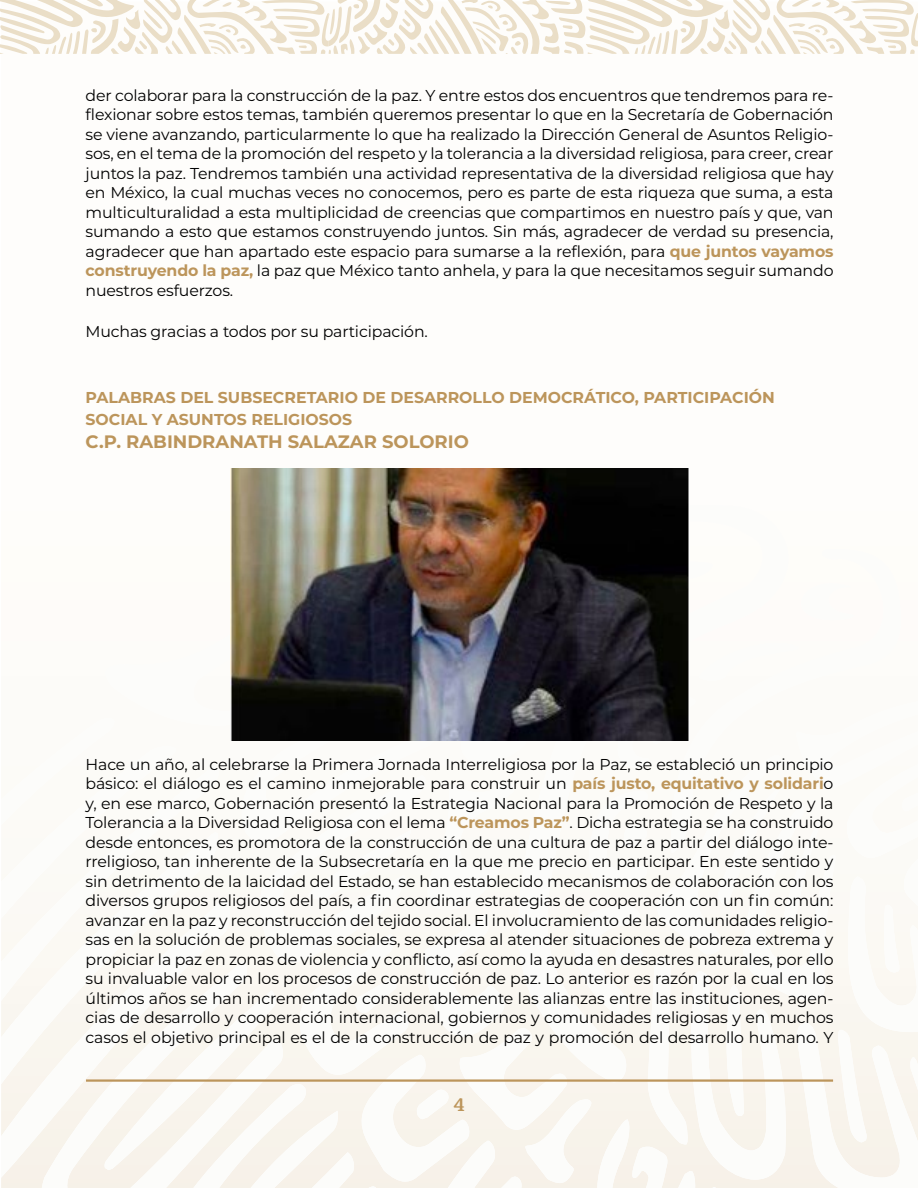
<style>
.page{position:relative;width:918px;height:1188px;background:#fff}
.page>*{position:absolute;margin:0;border:0;box-sizing:border-box;transform-origin:0 0}
.t1{font:700 18px "Montserrat";color:#bc955b}
.t2{font:700 18px "GMX";color:#bc955b}
.t3{font:15.75px/19.5px "Montserrat";letter-spacing:-.01em;color:#000;text-align:justify}
.t4{font:700 15.75px "Montserrat";color:#bc955b}
.s1{font-weight:700;color:#bc955b}
</style>
<div class="page">
<svg style="left:1px;top:740px;width:917px;height:448px"></svg>
<svg style="left:0;top:0;width:918px;height:54px"></svg>
<hr style="left:86px;top:1079px;width:747px;height:3px;background:#bc955b">
<img style="left:230px;top:469px;width:459px;height:271px">
<p class="t3" style="left:86px;top:85px;width:750px">der colaborar para la construcción de la paz. Y entre estos dos encuentros que tendremos para re&shy;flexionar sobre estos temas, también queremos presentar lo que en la Secretaría de Gobernación se viene avanzando, particularmente lo que ha realizado la Dirección General de Asuntos Religio&shy;sos, en el tema de la promoción del respeto y la tolerancia a la diversidad religiosa, para creer, crear juntos la paz. Tendremos también una actividad representativa de la diversidad religiosa que hay en México, la cual muchas veces no conocemos, pero es parte de esta riqueza que suma, a esta multiculturalidad a esta multiplicidad de creencias que compartimos en nuestro país y que, van sumando a esto que estamos construyendo juntos. Sin más, agradecer de verdad su presencia, agradecer que han apartado este espacio para sumarse a la reflexión, para <span class="s1">QUE JUNTOS VAYAMOS CONSTRUYENDO LA PAZ,</span> la paz que México tanto anhela, y para la que necesitamos seguir sumando nuestros esfuerzos.</p>
<p class="t3" style="left:86px;top:321px;width:344px">Muchas gracias a todos por su participación.</p>
<p class="t4" style="left:86px;top:386px;width:222px">PALABRAS DEL SUBSECRETA</p>
<p class="t4" style="left:328px;top:386px;width:208px">RIO DE DESARROLLO DEMOC</p>
<p class="t4" style="left:573px;top:386px;width:34px">RÁTICO</p>
<p class="t4" style="left:635px;top:386px;width:52px">, PARTICI</p>
<p class="t4" style="left:709px;top:386px;width:64px">PACIÓN</p>
<p class="t4" style="left:86px;top:408px;width:12px">SOCIA</p>
<p class="t4" style="left:138px;top:408px;width:76px">L Y ASUNTO</p>
<p class="t4" style="left:237px;top:408px;width:117px">S RE LIGIOSOS</p>
<p class="t1" style="left:86px;top:428px;width:94px">C.P. RABIND</p>
<p class="t1" style="left:202px;top:428px;width:28px">RANATH</p>
<p class="t1" style="left:288px;top:428px;width:171px">SALAZAR SO LORIO</p>
<p class="t3" style="left:86px;top:754px;width:750px">Hace un año, al celebrarse la Primera Jornada Interreligiosa por la Paz, se estableció un principio básico: el diálogo es el camino inmejorable para construir un <span class="s1">PAÍS JUSTO, EQUITATIVO Y SOLIDARI</span>o y, en ese marco, Gobernación presentó la Estrategia Nacional para la Promoción de Respeto y la Tolerancia a la Diversidad Religiosa con el lema <span class="s1">“CREAMOS PAZ”</span>. Dicha estrategia se ha construido desde entonces, es promotora de la construcción de una cultura de paz a partir del diálogo inte&shy;rreligioso, tan inherente de la Subsecretaría en la que me precio en participar. En este sentido y sin detrimento de la laicidad del Estado, se han establecido mecanismos de colaboración con los diversos grupos religiosos del país, a fin coordinar estrategias de cooperación con un fin común: avanzar en la paz y reconstrucción del tejido social. El involucramiento de las comunidades religio&shy;sas en la solución de problemas sociales, se expresa al atender situaciones de pobreza extrema y propiciar la paz en zonas de violencia y conflicto, así como la ayuda en desastres naturales, por ello su invaluable valor en los procesos de construcción de paz. Lo anterior es razón por la cual en los últimos años se han incrementado considerablemente las alianzas entre las instituciones, agen&shy;cias de desarrollo y cooperación internacional, gobiernos y comunidades religiosas y en muchos casos el objetivo principal es el de la construcción de paz y promoción del desarrollo humano. Y</p>
<p class="t2" style="left:453px;top:1094px;width:13px">4</p>
</div>
